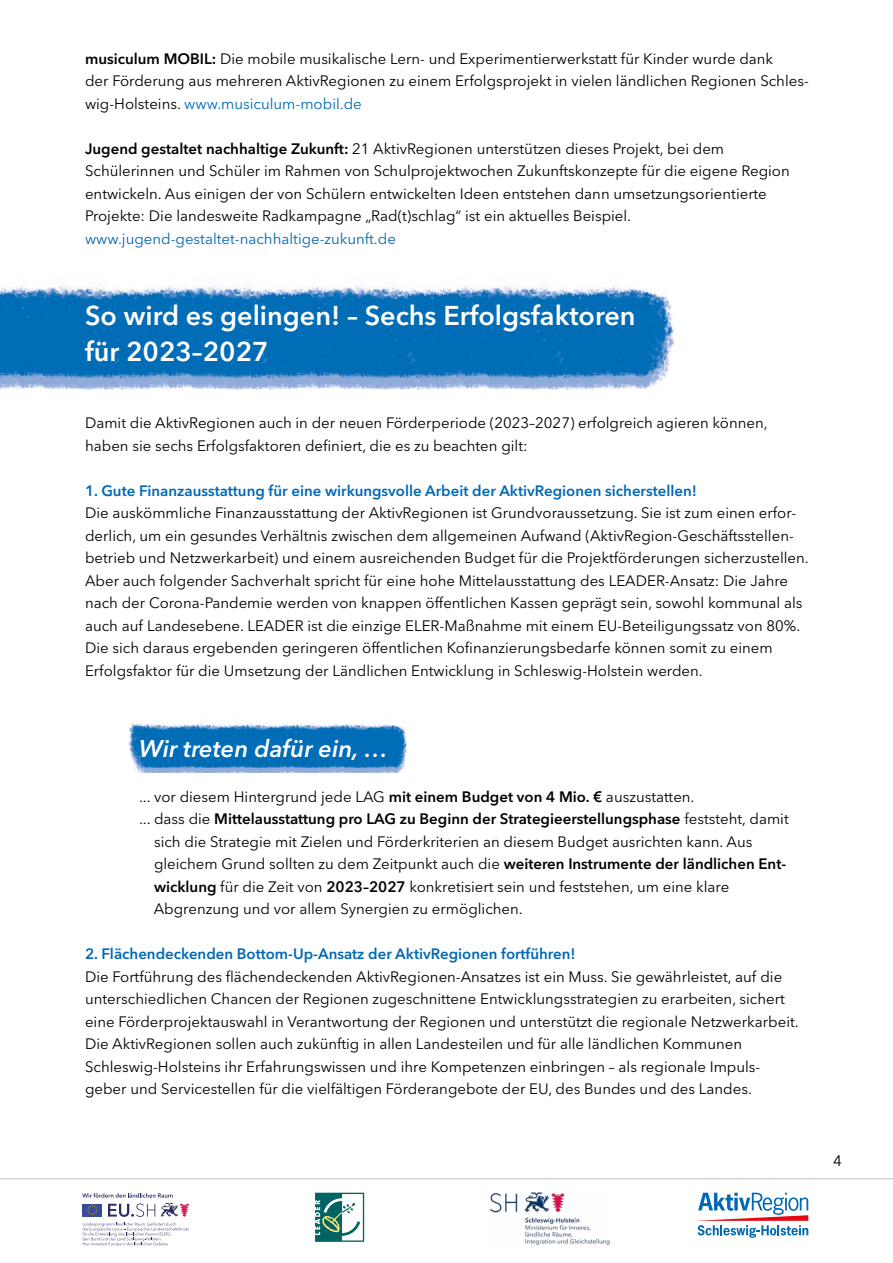
<style>
.page{position:relative;width:893px;height:1263px;background:#fff}
.page>*{position:absolute;margin:0;border:0;box-sizing:border-box;transform-origin:0 0}
.t1{font:600 27px "Avenir Next LT Pro";color:#fff}
.t2{font:italic 600 24px "Avenir Next LT Pro";color:#fff}
.t3{font:15px/22.5px "Avenir Next LT Pro";color:#000}
.t4{font:600 15px "Avenir Next LT Pro";color:#0069b4}
.t5{font:600 15px "Avenir Next LT Pro";color:#000}
.t6{font:15px "Avenir Next LT Pro";color:#0069b4}
.s1{font-weight:600}
.s2{color:#0069b4}
.s3{font-weight:400}
</style>
<div class="page">
<hr style="left:0;top:1178px;width:893px;height:1px;background:#d2d2d2">
<svg style="left:82px;top:1193px;width:107px;height:53px"></svg>
<svg style="left:315px;top:1193px;width:49px;height:49px"></svg>
<svg style="left:696px;top:1193px;width:112px;height:45px"></svg>
<img style="left:490px;top:1193px;width:120px;height:52px">
<img style="left:0;top:286px;width:674px;height:104px">
<img style="left:128px;top:723px;width:279px;height:50px">
<p class="t3" style="left:85px;top:47px;width:690px"><span class="s1">musiculum MOBIL:</span> Die mobile musikalische Lern- und Experimentierwerkstatt für Kinder wurde dank</p>
<p class="t3" style="left:85px;top:70px;width:725px">der Förderung aus mehreren AktivRegionen zu einem Erfolgsprojekt in vielen ländlichen Regionen Schles&shy;wig-Holsteins. <span class="s2">www.musiculum-mobil.de</span></p>
<p class="t3" style="left:85px;top:137px;width:641px"><span class="s1">Jugend gestaltet nachhaltige Zukunft:</span> 21 AktivRegionen unterstützen dieses Projekt, bei dem</p>
<p class="t3" style="left:85px;top:160px;width:706px">Schülerinnen und Schüler im Rahmen von Schulprojektwochen Zukunftskonzepte für die eigene Region entwickeln. Aus einigen der von Schülern entwickelten Ideen entstehen dann umsetzungsorientierte</p>
<p class="t3" style="left:85px;top:205px;width:548px">Projekte: Die landesweite Radkampagne „Rad(t)schlag“ ist ein aktuelles Beispiel.</p>
<p class="t6" style="left:85px;top:230px;width:312px">www.jugend-gestaltet-nachhaltige-zukunft.de</p>
<p class="t1" style="left:85px;top:299px;width:552px">So wird es gelingen! – Sechs Erfolgsfaktoren</p>
<p class="t1" style="left:85px;top:335px;width:185px">für 2023–2027</p>
<p class="t3" style="left:85px;top:412px;width:684px">Damit die AktivRegionen auch in der neuen Förderperiode (2023–2027) erfolgreich agieren können,</p>
<p class="t3" style="left:85px;top:434px;width:444px">haben sie sechs Erfolgsfaktoren definiert, die es zu beachten gilt:</p>
<p class="t4" style="left:85px;top:481px;width:613px">1. Gute Finanzausstattung für eine wirkungsvolle Arbeit der AktivRegionen sicherstellen!</p>
<p class="t3" style="left:85px;top:502px;width:725px">Die auskömmliche Finanzausstattung der AktivRegionen ist Grundvoraussetzung. Sie ist zum einen erfor&shy;derlich, um ein gesundes Verhältnis zwischen dem allgemeinen Aufwand (AktivRegion-Geschäftsstellen&shy;betrieb und Netzwerkarbeit) und einem ausreichenden Budget für die Projektförderungen sicherzustellen.</p>
<p class="t3" style="left:85px;top:569px;width:719px">Aber auch folgender Sachverhalt spricht für eine hohe Mittelausstattung des LEADER-Ansatz: Die Jahre nach der Corona-Pandemie werden von knappen öffentlichen Kassen geprägt sein, sowohl kommunal als auch auf Landesebene. LEADER ist die einzige ELER-Maßnahme mit einem EU-Beteiligungssatz von 80%.<br>Die sich daraus ergebenden geringeren öffentlichen Kofinanzierungsbedarfe können somit zu einem</p>
<p class="t3" style="left:85px;top:659px;width:619px">Erfolgsfaktor für die Umsetzung der Ländlichen Entwicklung in Schleswig-Holstein werden.</p>
<p class="t2" style="left:139px;top:734px;width:250px">Wir treten dafür ein, …</p>
<p class="t3" style="left:139px;top:785px;width:557px">... vor diesem Hintergrund jede LAG <span class="s1">mit einem Budget von 4 Mio. €</span> auszustatten.</p>
<p class="t5" style="left:139px;top:810px;width:651px"><span class="s3">... dass die</span> Mittelausstattung pro LAG zu Beginn der Strategieerstellungsphase <span class="s3">feststeht, damit</span></p>
<p class="t3" style="left:154px;top:830px;width:600px">sich die Strategie mit Zielen und Förderkriterien an diesem Budget ausrichten kann. Aus</p>
<p class="t3" style="left:154px;top:853px;width:634px">gleichem Grund sollten zu dem Zeitpunkt auch die <span class="s1">weiteren Instrumente der ländlichen Ent-</span></p>
<p class="t3" style="left:154px;top:875px;width:577px"><span class="s1">wicklung</span> für die Zeit von <span class="s1">2023–2027</span> konkretisiert sein und feststehen, um eine klare</p>
<p class="t3" style="left:154px;top:898px;width:370px">Abgrenzung und vor allem Synergien zu ermöglichen.</p>
<p class="t4" style="left:85px;top:945px;width:492px">2. Flächendeckenden Bottom-Up-Ansatz der AktivRegionen fortführen!</p>
<p class="t3" style="left:85px;top:965px;width:715px">Die Fortführung des flächendeckenden AktivRegionen-Ansatzes ist ein Muss. Sie gewährleistet, auf die unterschiedlichen Chancen der Regionen zugeschnittene Entwicklungsstrategien zu erarbeiten, sichert eine Förderprojektauswahl in Verantwortung der Regionen und unterstützt die regionale Netzwerkarbeit.<br>Die AktivRegionen sollen auch zukünftig in allen Landesteilen und für alle ländlichen Kommunen</p>
<p class="t3" style="left:85px;top:1055px;width:677px">Schleswig-Holsteins ihr Erfahrungswissen und ihre Kompetenzen einbringen – als regionale Impuls-</p>
<p class="t3" style="left:85px;top:1078px;width:668px">geber und Servicestellen für die vielfältigen Förderangebote der EU, des Bundes und des Landes.</p>
<p class="t3" style="left:833px;top:1150px;width:10px">4</p>
</div>
